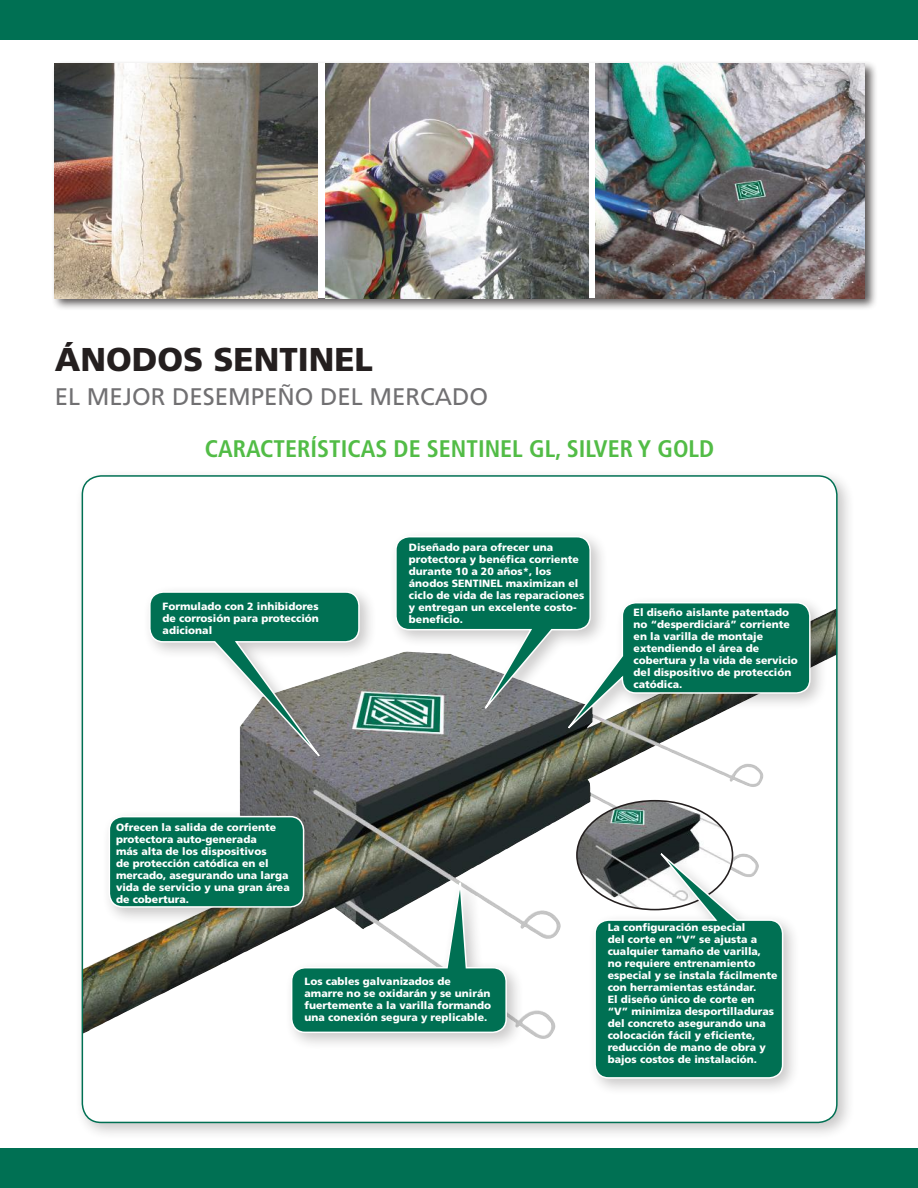
<style>
.page{position:relative;width:918px;height:1188px;background:#fff}
.page>*{position:absolute;margin:0;border:0;box-sizing:border-box;transform-origin:0 0}
.t1{font:900 33px "Frutiger LT Std";color:#241f1f}
.t2{font:700 condensed 24px "Frutiger LT Std";color:#52bc46}
.t3{font:24px "Frutiger LT Std";color:#717072}
.t4{font:900 10.5px/12px "Frutiger LT Std";color:#fff}
</style>
<div class="page">
<div style="left:51px;top:60px;width:827px;height:251px;background:#241f1f;opacity:.75"></div>
<img style="left:54px;top:64px;width:264px;height:234px">
<img style="left:596px;top:64px;width:268px;height:234px">
<img style="left:325px;top:64px;width:264px;height:234px">
<div style="left:0;top:1148px;width:918px;height:40px;background:#007053"></div>
<div style="left:0;top:0;width:918px;height:40px;background:#007053"></div>
<div style="left:75px;top:469px;width:780px;height:671px;background:#241f1f;opacity:.25"></div>
<div style="left:82px;top:476px;width:755px;height:646px;background:#fff;border-radius:19px"></div>
<img style="left:85px;top:611px;width:746px;height:423px">
<div style="left:102px;top:809px;width:220px;height:116px;background:#241f1f;opacity:.25"></div>
<div style="left:109px;top:817px;width:195px;height:90px;background:#007053;border-radius:14px"></div>
<div style="left:109px;top:816px;width:195px;height:92px;border:2px solid #fff;border-radius:14px"></div>
<img style="left:577px;top:801px;width:156px;height:109px">
<div style="left:143px;top:585px;width:234px;height:187px;background:#241f1f;opacity:.25"></div>
<svg style="left:148px;top:591px;width:212px;height:185px"></svg>
<div style="left:389px;top:529px;width:219px;height:195px;background:#241f1f;opacity:.25"></div>
<div style="left:563px;top:595px;width:265px;height:150px;background:#241f1f;opacity:.25"></div>
<svg style="left:394px;top:535px;width:417px;height:206px"></svg>
<div style="left:284px;top:877px;width:240px;height:174px;background:#241f1f;opacity:.25"></div>
<svg style="left:290px;top:869px;width:218px;height:165px"></svg>
<div style="left:588px;top:848px;width:213px;height:248px;background:#241f1f;opacity:.25"></div>
<svg style="left:594px;top:841px;width:190px;height:238px"></svg>
<h1 class="t1" style="left:55px;top:340px;width:320px">ÁNODOS SENTINEL</h1>
<h2 class="t3" style="left:55px;top:382px;width:435px">EL MEJOR DESEMPEÑO DEL MERCADO</h2>
<h2 class="t2" style="left:205px;top:434px;width:511px">CARACTERÍSTICAS DE SENTINEL GL, SILVER Y GOLD</h2>
<p class="t4" style="left:163px;top:600px;width:158px;text-align:justify">Formulado con 2 inhibidores de corrosión para protección adicional</p>
<p class="t4" style="left:409px;top:541px;width:177px">Diseñado para ofrecer una protectora y benéfica corriente durante 10 a 20 años*, los ánodos SENTINEL maximizan el ciclo de vida de las reparaciones y entregan un excelente costo&shy;beneficio.</p>
<p class="t4" style="left:634px;top:606px;width:166px">El diseño aislante patentado no “desperdiciará” corriente en la varilla de montaje extendiendo el área de cobertura y la vida de servicio del dispositivo de protección catódica.</p>
<p class="t4" style="left:116px;top:821px;width:175px">Ofrecen la salida de corriente protectora auto-generada<br>más alta de los dispositivos<br>de protección catódica en el mercado, asegurando una larga vida de servicio y una gran área de cobertura.</p>
<p class="t4" style="left:305px;top:976px;width:188px">Los cables galvanizados de amarre no se oxidarán y se unirán fuertemente a la varilla formando una conexión segura y replicable.</p>
<p class="t4" style="left:608px;top:921px;width:171px">La configuración especial<br>del corte en “V” se ajusta a cualquier tamaño de varilla, no requiere entrenamiento especial y se instala fácilmente con herramientas estándar.<br>El diseño único de corte en “V” minimiza desportilladuras del concreto asegurando una colocación fácil y eficiente, reducción de mano de obra y bajos costos de instalación.</p>
</div>
